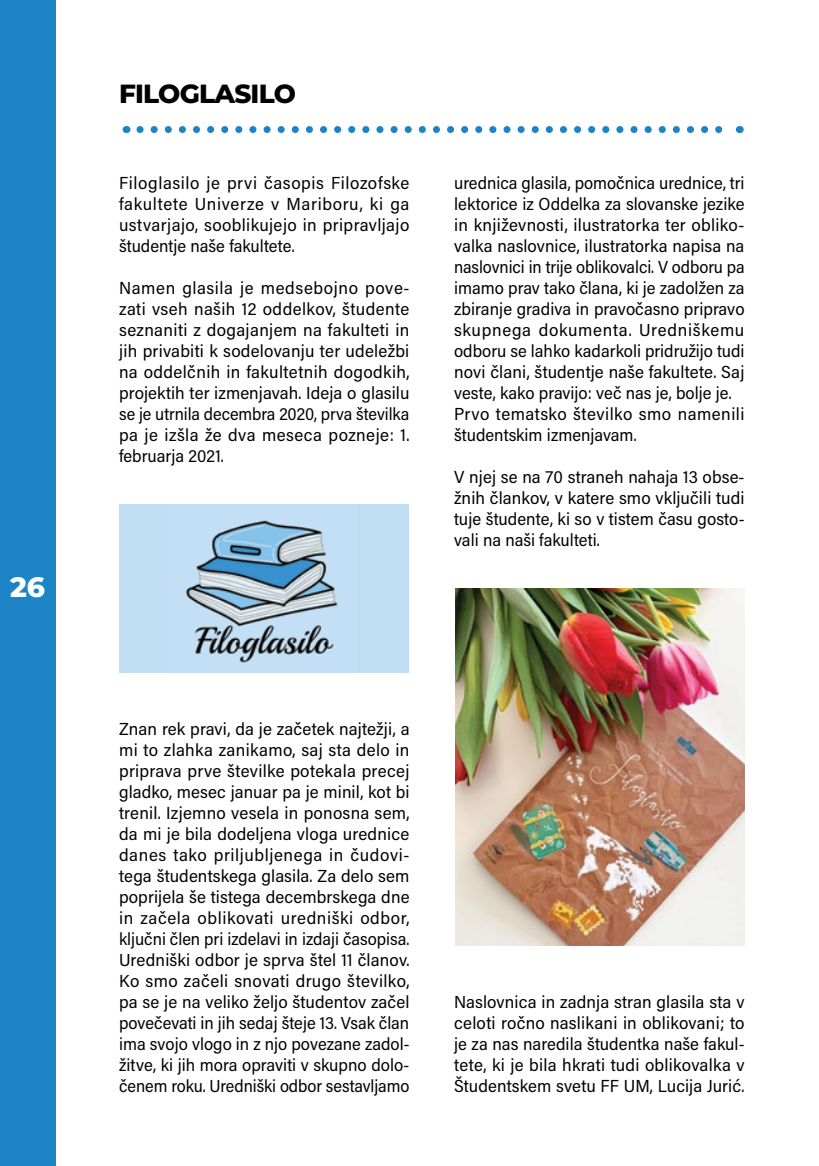
<style>
.page{position:relative;width:819px;height:1166px;background:#fff}
.page>*{position:absolute;margin:0;border:0;box-sizing:border-box;transform-origin:0 0}
.t1{font:800 28px "Montserrat";color:#fff}
.t2{font:800 26.25px "Montserrat";letter-spacing:-.03em;color:#000}
.t3{font:17.5px/21px "Acumin Pro Semi Cond";color:#000;text-align:justify}
</style>
<div class="page">
<div style="left:0;top:0;width:55px;height:1166px;background:#1c83c6"></div>
<svg style="left:140px;top:126px;width:583px;height:7px"></svg>
<div style="left:119px;top:504px;width:289px;height:168px;background:#c2def3"></div>
<img style="left:185px;top:520px;width:153px;height:143px">
<img style="left:455px;top:588px;width:289px;height:357px">
<h1 class="t1" style="left:10px;top:566px;width:36px">26</h1>
<h2 class="t2" style="left:119px;top:75px;width:178px">FILOGLASILO</h2>
<p class="t3" style="left:119px;top:172px;width:292px">Filoglasilo je prvi časopis Filozofske fakultete Univerze v Mariboru, ki ga ustvarjajo, sooblikujejo in pripravljajo študentje naše fakultete.</p>
<p class="t3" style="left:119px;top:277px;width:292px">Namen glasila je medsebojno pove&shy;zati vseh naših 12 oddelkov, študente seznaniti z dogajanjem na fakulteti in jih privabiti k sodelovanju ter udeležbi na oddelčnih in fakultetnih dogodkih, projektih ter izmenjavah. Ideja o glasilu se je utrnila decembra 2020, prva številka pa je izšla že dva meseca pozneje: 1. februarja 2021.</p>
<p class="t3" style="left:454px;top:172px;width:292px;text-align:left">urednica glasila, pomočnica urednice, tri lektorice iz Oddelka za slovanske jezike in književnosti, ilustratorka ter obliko&shy;valka naslovnice, ilustratorka napisa na naslovnici in trije oblikovalci. V odboru pa imamo prav tako člana, ki je zadolžen za zbiranje gradiva in pravočasno pripravo skupnega dokumenta. Uredniškemu odboru se lahko kadarkoli pridružijo tudi novi člani, študentje naše fakultete. Saj veste, kako pravijo: več nas je, bolje je.<br>Prvo tematsko številko smo namenili študentskim izmenjavam.</p>
<p class="t3" style="left:454px;top:466px;width:292px">V njej se na 70 straneh nahaja 13 obse&shy;žnih člankov, v katere smo vključili tudi tuje študente, ki so v tistem času gosto&shy;vali na naši fakulteti.</p>
<p class="t3" style="left:119px;top:718px;width:292px">Znan rek pravi, da je začetek najtežji, a mi to zlahka zanikamo, saj sta delo in priprava prve številke potekala precej gladko, mesec januar pa je minil, kot bi trenil. Izjemno vesela in ponosna sem, da mi je bila dodeljena vloga urednice danes tako priljubljenega in čudovi&shy;tega študentskega glasila. Za delo sem poprijela še tistega decembrskega dne in začela oblikovati uredniški odbor, ključni člen pri izdelavi in izdaji časopisa.<br>Uredniški odbor je sprva štel 11 članov.<br>Ko smo začeli snovati drugo številko, pa se je na veliko željo študentov začel povečevati in jih sedaj šteje 13. Vsak član ima svojo vlogo in z njo povezane zadol&shy;žitve, ki jih mora opraviti v skupno dolo&shy;čenem roku. Uredniški odbor sestavljamo</p>
<p class="t3" style="left:454px;top:991px;width:292px">Naslovnica in zadnja stran glasila sta v celoti ročno naslikani in oblikovani; to je za nas naredila študentka naše fakul&shy;tete, ki je bila hkrati tudi oblikovalka v Študentskem svetu FF UM, Lucija Jurić.</p>
</div>
